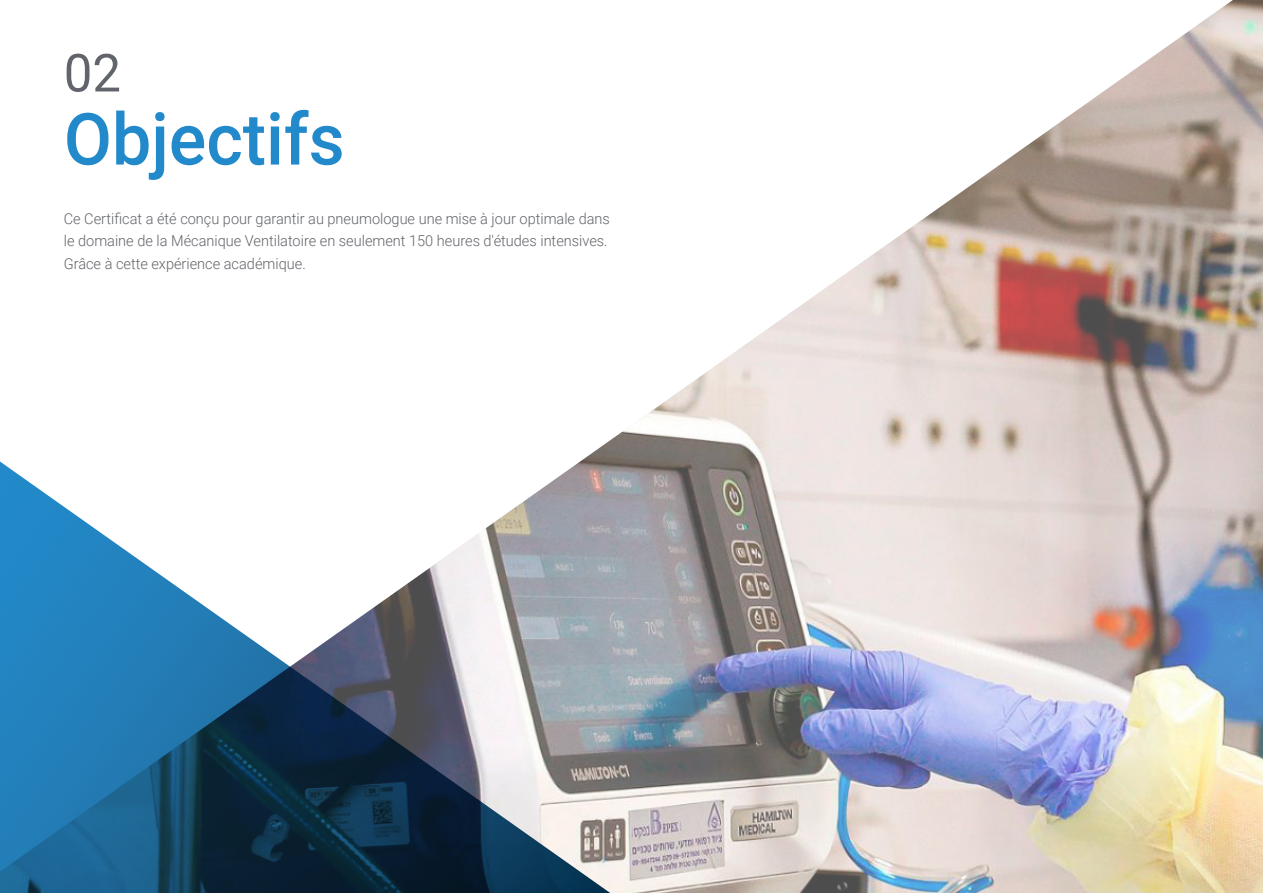
<style>
.page{position:relative;width:1263px;height:893px;background:#fff}
.page>*{position:absolute;margin:0;border:0;box-sizing:border-box;transform-origin:0 0}
.t1{font:500 72px "Roboto";color:#2289ca}
.t2{font:52.5px "Roboto";color:#61646a}
.t3{font:300 15px/22.5px "Roboto";color:#61646a}
</style>
<div class="page">
<img style="left:602px;top:0;width:661px;height:893px">
<svg style="left:0;top:446px;width:640px;height:447px"></svg>
<h2 class="t2" style="left:64px;top:36px;width:59px">02</h2>
<h1 class="t1" style="left:64px;top:89px;width:282px">Objectifs</h1>
<p class="t3" style="left:64px;top:207px;width:548px">Ce Certificat a été conçu pour garantir au pneumologue une mise à jour optimale dans le domaine de la Mécanique Ventilatoire en seulement 150 heures d'études intensives.<br>Grâce à cette expérience académique.</p>
</div>
